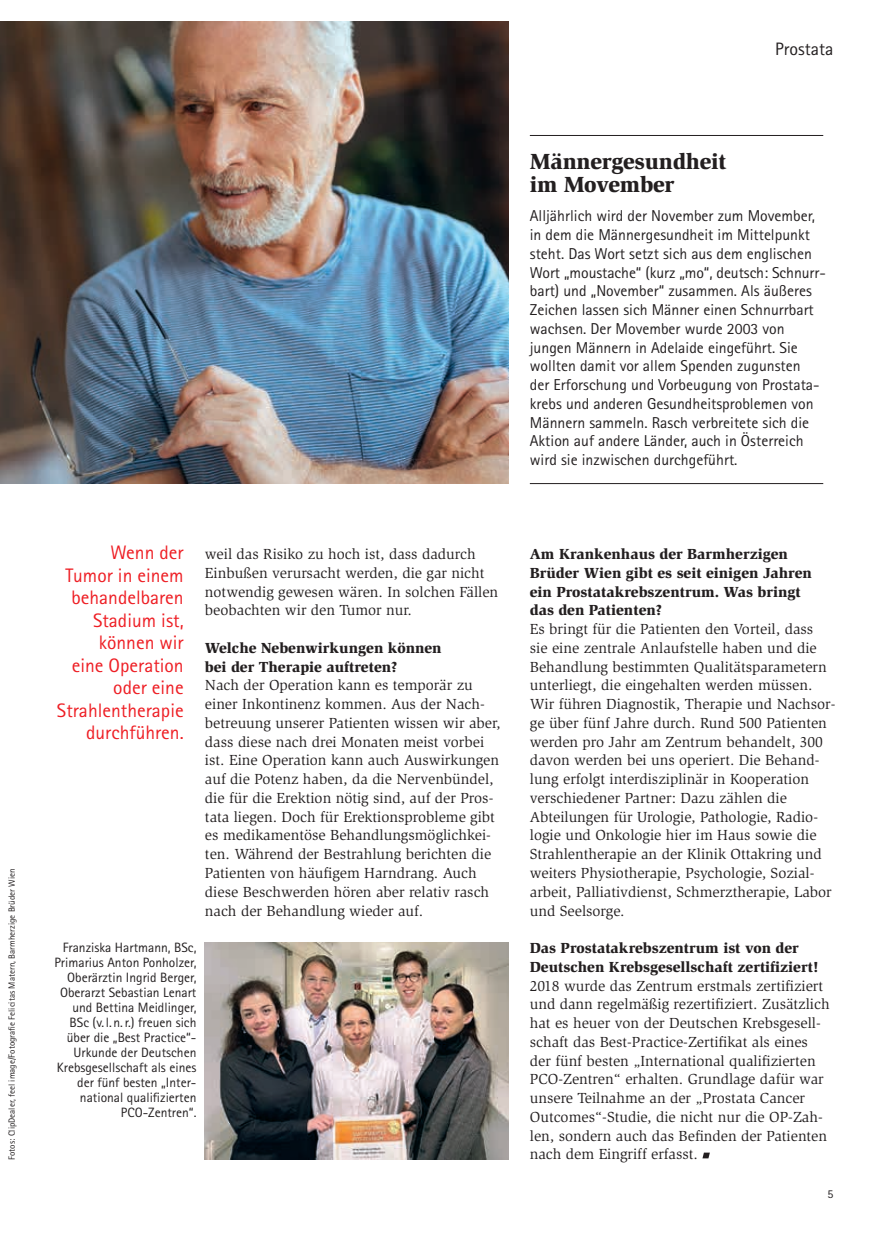
<style>
.page{position:relative;width:876px;height:1234px;background:#fff}
.page>*{position:absolute;margin:0;border:0;box-sizing:border-box;transform-origin:0 0}
.t1{font:900 22.5px/22.5px "Slimbach Std";letter-spacing:-.01em;color:#231f20}
.t2{font:19.5px/22.5px "Rotis Sans Serif Pro";color:#ee1d23;text-align:right}
.t3{font:18px "Rotis Sans Serif Pro";color:#231f20}
.t4{font:15.75px/18.8px "Rotis Sans Serif Pro";color:#231f20}
.t5{font:15px/18.8px "Slimbach Std";color:#231f20}
.t6{font:900 15px/18.8px "Slimbach Std";color:#231f20}
.t7{font:13.5px/15px "Rotis Sans Serif Pro";color:#231f20;text-align:right}
.t8{font:12px "Rotis Sans Serif Pro";color:#231f20}
.t9{font:9px "Rotis Sans Serif Pro";color:#231f20}
</style>
<div class="page">
<svg style="left:702px;top:1152px;width:8px;height:6px"></svg>
<hr style="left:530px;top:135px;width:293px;height:1px;background:#231f20">
<hr style="left:530px;top:483px;width:293px;height:1px;background:#231f20">
<img style="left:205px;top:942px;width:304px;height:217px">
<img style="left:0;top:21px;width:509px;height:463px">
<p class="t3" style="left:775px;top:39px;width:60px">Prostata</p>
<p class="t9" style="left:6px;top:1159px;width:293px;rotate:-90deg">Fotos: ClipDealer, feel image/Fotografie Felicitas Matern, Barmherzige Brüder Wien</p>
<h1 class="t1" style="left:530px;top:150px;width:198px">Männergesundheit im Movember</h1>
<p class="t4" style="left:530px;top:207px;width:297px">Alljährlich wird der November zum Movember, in dem die Männergesundheit im Mittelpunkt steht. Das Wort setzt sich aus dem englischen Wort „moustache“ (kurz „mo“, deutsch: Schnurr&shy;bart) und „November“ zusammen. Als äußeres Zeichen lassen sich Männer einen Schnurrbart wachsen. Der Movember wurde 2003 von jungen Männern in Adelaide eingeführt. Sie wollten damit vor allem Spenden zugunsten<br>der Erforschung und Vorbeugung von Prostata&shy;krebs und anderen Gesundheitsproblemen von Männern sammeln. Rasch verbreitete sich die Aktion auf andere Länder, auch in Österreich wird sie inzwischen durchgeführt.</p>
<h2 class="t2" style="left:57px;top:541px;width:128px">Wenn der<br>Tumor in einem behandelbaren<br>Stadium ist, können wir<br>eine Operation oder eine<br>Strahlentherapie durchführen.</h2>
<p class="t6" style="left:530px;top:544px;width:283px">Am Krankenhaus der Barmherzigen<br>Brüder Wien gibt es seit einigen Jahren ein Prostatakrebszentrum. Was bringt das den Patienten?</p>
<p class="t5" style="left:205px;top:544px;width:295px">weil das Risiko zu hoch ist, dass dadurch Einbußen verursacht werden, die gar nicht notwendig gewesen wären. In solchen Fällen beobachten wir den Tumor nur.</p>
<p class="t6" style="left:205px;top:638px;width:238px">Welche Nebenwirkungen können bei der Therapie auftreten?</p>
<p class="t5" style="left:205px;top:676px;width:297px">Nach der Operation kann es temporär zu einer Inkontinenz kommen. Aus der Nach&shy;betreuung unserer Patienten wissen wir aber, dass diese nach drei Monaten meist vorbei ist. Eine Operation kann auch Auswirkungen auf die Potenz haben, da die Nervenbündel, die für die Erektion nötig sind, auf der Pros&shy;tata liegen. Doch für Erektionsprobleme gibt es medikamentöse Behandlungsmöglichkei&shy;ten. Während der Bestrahlung berichten die Patienten von häufigem Harndrang. Auch diese Beschwerden hören aber relativ rasch nach der Behandlung wieder auf.</p>
<p class="t5" style="left:530px;top:619px;width:307px">Es bringt für die Patienten den Vorteil, dass<br>sie eine zentrale Anlaufstelle haben und die Behandlung bestimmten Qualitätsparametern unterliegt, die eingehalten werden müssen.<br>Wir führen Diagnostik, Therapie und Nachsor&shy;ge über fünf Jahre durch. Rund 500 Patienten werden pro Jahr am Zentrum behandelt, 300 davon werden bei uns operiert. Die Behand&shy;lung erfolgt interdisziplinär in Kooperation verschiedener Partner: Dazu zählen die Abteilungen für Urologie, Pathologie, Radio&shy;logie und Onkologie hier im Haus sowie die Strahlentherapie an der Klinik Ottakring und weiters Physiotherapie, Psychologie, Sozial&shy;arbeit, Palliativdienst, Schmerztherapie, Labor und Seelsorge.</p>
<p class="t6" style="left:530px;top:938px;width:290px">Das Prostatakrebszentrum ist von der<br>Deutschen Krebsgesellschaft zertifiziert!</p>
<p class="t5" style="left:530px;top:976px;width:301px">2018 wurde das Zentrum erstmals zertifiziert und dann regelmäßig rezertifiziert. Zusätzlich hat es heuer von der Deutschen Krebsgesell&shy;schaft das Best-Practice-Zertifikat als eines der fünf besten „International qualifizierten PCO-Zentren“ erhalten. Grundlage dafür war unsere Teilnahme an der „Prostata Cancer Outcomes“-Studie, die nicht nur die OP-Zah&shy;len, sondern auch das Befinden der Patienten nach dem Eingriff erfasst.</p>
<p class="t7" style="left:54px;top:940px;width:143px">Franziska Hartmann, BSc,<br>Primarius Anton Ponholzer,<br>Oberärztin Ingrid Berger,<br>Oberarzt Sebastian Lenart und Bettina Meidlinger,<br>BSc (v. l. n.r.) freuen sich über die „Best Practice“-<br>Urkunde der Deutschen<br>Krebsgesellschaft als eines der fünf besten „Inter&shy;national qualifizierten<br>PCO-Zentren“.</p>
<p class="t8" style="left:827px;top:1186px;width:7px">5</p>
</div>
